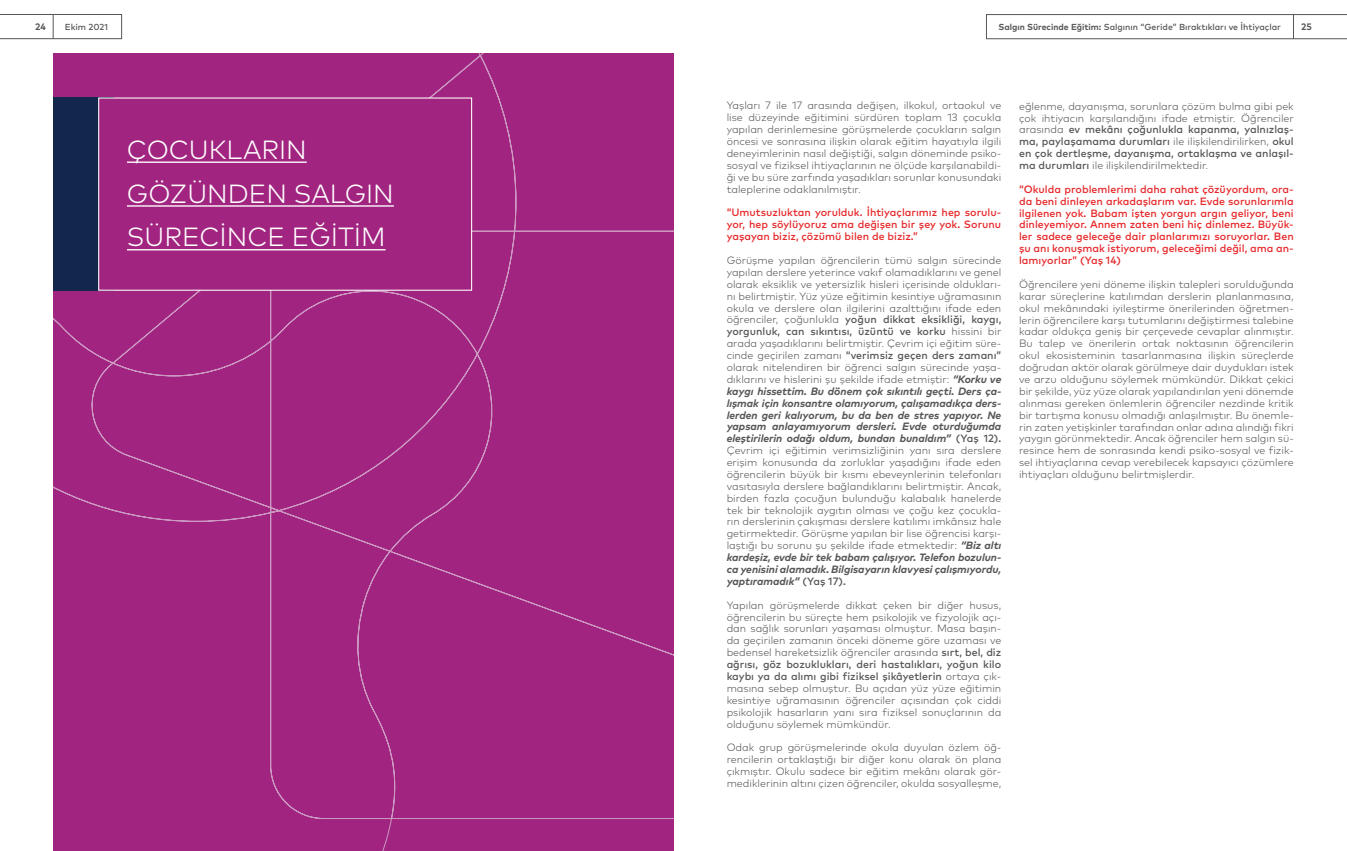
<style>
.page{position:relative;width:1347px;height:851px;background:#fff}
.page>*{position:absolute;margin:0;border:0;box-sizing:border-box;transform-origin:0 0}
.t1{font:300 26.25px/43.8px "Mark Pro";color:#fff}
.t2{font:300 10.62px/11.9px "Mark Pro";color:#575756;text-align:justify}
.t3{font:500 10.62px/11.9px "Mark Pro";color:#e62729;text-align:justify}
.t4{font:700 9.38px "Mark Pro";color:#575756}
.t5{font:500 8.75px "Mark Pro";color:#575756}
.s1{font-weight:700}
.s2{font-weight:500}
.s3{font-weight:700;font-style:italic}
</style>
<div class="page">
<svg style="left:986px;top:14px;width:360px;height:25px"></svg>
<svg style="left:0;top:14px;width:122px;height:25px"></svg>
<div style="left:53px;top:53px;width:620px;height:797px;background:#a12580"></div>
<div style="left:53px;top:97px;width:60px;height:194px;background:#13264c"></div>
<div style="left:98px;top:97px;width:374px;height:194px;background:#a12580;border:1px solid #fff"></div>
<hr style="left:127px;top:161px;width:180px;height:2px;background:#fff">
<hr style="left:127px;top:205px;width:267px;height:2px;background:#fff">
<hr style="left:127px;top:249px;width:258px;height:1px;background:#fff">
<p class="t4" style="left:35px;top:19px;width:12px">24</p>
<p class="t5" style="left:65px;top:20px;width:45px">Ekim 2021</p>
<p class="t5" style="left:998px;top:20px;width:284px"><span class="s1">Salgın Sürecinde Eğitim:</span> Salgının “Geride” Bıraktıkları ve İhtiyaçlar</p>
<p class="t4" style="left:1301px;top:19px;width:12px">25</p>
<h1 class="t1" style="left:127px;top:125px;width:268px">ÇOCUKLARIN<br>GÖZÜNDEN SALGIN<br>SÜRECİNCE EĞİTİM</h1>
<p class="t2" style="left:726px;top:99px;width:276px">Yaşları 7 ile 17 arasında değişen, ilkokul, ortaokul ve lise düzeyinde eğitimini sürdüren toplam 13 çocukla yapılan derinlemesine görüşmelerde çocukların salgın öncesi ve sonrasına ilişkin olarak eğitim hayatıyla ilgili deneyimlerinin nasıl değiştiği, salgın döneminde psiko&shy;sosyal ve fiziksel ihtiyaçlarının ne ölçüde karşılanabildi&shy;ği ve bu süre zarfında yaşadıkları sorunlar konusundaki taleplerine odaklanılmıştır.</p>
<p class="t3" style="left:726px;top:206px;width:276px">“Umutsuzluktan yorulduk. İhtiyaçlarımız hep sorulu&shy;yor, hep söylüyoruz ama değişen bir şey yok. Sorunu yaşayan biziz, çözümü bilen de biziz.”</p>
<p class="t2" style="left:726px;top:253px;width:276px">Görüşme yapılan öğrencilerin tümü salgın sürecinde yapılan derslere yeterince vakıf olamadıklarını ve genel olarak eksiklik ve yetersizlik hisleri içerisinde oldukları&shy;nı belirtmiştir. Yüz yüze eğitimin kesintiye uğramasının okula ve derslere olan ilgilerini azalttığını ifade eden öğrenciler, çoğunlukla <span class="s2">yoğun dikkat eksikliği, kaygı, yorgunluk, can sıkıntısı, üzüntü ve korku</span> hissini bir arada yaşadıklarını belirtmiştir. Çevrim içi eğitim süre&shy;cinde geçirilen zamanı <span class="s2">“verimsiz geçen ders zamanı” </span>olarak nitelendiren bir öğrenci salgın sürecinde yaşa&shy;dıklarını ve hislerini şu şekilde ifade etmiştir: <span class="s3">“Korku ve kaygı hissettim. Bu dönem çok sıkıntılı geçti. Ders ça&shy;lışmak için konsantre olamıyorum, çalışamadıkça ders&shy;lerden geri kalıyorum, bu da ben de stres yapıyor. Ne yapsam anlayamıyorum dersleri. Evde oturduğumda eleştirilerin odağı oldum, bundan bunaldım”</span> <span class="s2">(Yaş 12).<br></span>Çevrim içi eğitimin verimsizliğinin yanı sıra derslere erişim konusunda da zorluklar yaşadığını ifade eden öğrencilerin büyük bir kısmı ebeveynlerinin telefonları vasıtasıyla derslere bağlandıklarını belirtmiştir. Ancak, birden fazla çocuğun bulunduğu kalabalık hanelerde tek bir teknolojik aygıtın olması ve çoğu kez çocukla&shy;rın derslerinin çakışması derslere katılımı imkânsız hale getirmektedir. Görüşme yapılan bir lise öğrencisi karşı&shy;laştığı bu sorunu şu şekilde ifade etmektedir: <span class="s3">“Biz altı kardeşiz, evde bir tek babam çalışıyor. Telefon bozulun&shy;ca yenisini alamadık. Bilgisayarın klavyesi çalışmıyordu, yaptıramadık”</span> <span class="s2">(Yaş 17).</span></p>
<p class="t2" style="left:726px;top:598px;width:276px">Yapılan görüşmelerde dikkat çeken bir diğer husus, öğrencilerin bu süreçte hem psikolojik ve fizyolojik açı&shy;dan sağlık sorunları yaşaması olmuştur. Masa başın&shy;da geçirilen zamanın önceki döneme göre uzaması ve bedensel hareketsizlik öğrenciler arasında <span class="s2">sırt, bel, diz ağrısı, göz bozuklukları, deri hastalıkları, yoğun kilo kaybı ya da alımı gibi fiziksel şikâyetlerin</span> ortaya çık&shy;masına sebep olmuştur. Bu açıdan yüz yüze eğitimin kesintiye uğramasının öğrenciler açısından çok ciddi psikolojik hasarların yanı sıra fiziksel sonuçlarının da olduğunu söylemek mümkündür.</p>
<p class="t2" style="left:726px;top:740px;width:276px">Odak grup görüşmelerinde okula duyulan özlem öğ&shy;rencilerin ortaklaştığı bir diğer konu olarak ön plana çıkmıştır. Okulu sadece bir eğitim mekânı olarak gör&shy;mediklerinin altını çizen öğrenciler, okulda sosyalleşme,</p>
<p class="t2" style="left:1019px;top:99px;width:276px">eğlenme, dayanışma, sorunlara çözüm bulma gibi pek çok ihtiyacın karşılandığını ifade etmiştir. Öğrenciler arasında <span class="s2">ev mekânı çoğunlukla kapanma, yalnızlaş&shy;ma, paylaşamama durumları</span> ile ilişkilendirilirken, <span class="s2">okul en çok dertleşme, dayanışma, ortaklaşma ve anlaşıl&shy;ma durumları</span> ile ilişkilendirilmektedir.</p>
<p class="t3" style="left:1019px;top:182px;width:276px">“Okulda problemlerimi daha rahat çözüyordum, ora&shy;da beni dinleyen arkadaşlarım var. Evde sorunlarımla ilgilenen yok. Babam işten yorgun argın geliyor, beni dinleyemiyor. Annem zaten beni hiç dinlemez. Büyük&shy;ler sadece geleceğe dair planlarımızı soruyorlar. Ben şu anı konuşmak istiyorum, geleceğimi değil, ama an&shy;lamıyorlar” (Yaş 14)</p>
<p class="t2" style="left:1019px;top:277px;width:276px">Öğrencilere yeni döneme ilişkin talepleri sorulduğunda karar süreçlerine katılımdan derslerin planlanmasına, okul mekânındaki iyileştirme önerilerinden öğretmen&shy;lerin öğrencilere karşı tutumlarını değiştirmesi talebine kadar oldukça geniş bir çerçevede cevaplar alınmıştır.<br>Bu talep ve önerilerin ortak noktasının öğrencilerin okul ekosisteminin tasarlanmasına ilişkin süreçlerde doğrudan aktör olarak görülmeye dair duydukları istek ve arzu olduğunu söylemek mümkündür. Dikkat çekici bir şekilde, yüz yüze olarak yapılandırılan yeni dönemde alınması gereken önlemlerin öğrenciler nezdinde kritik bir tartışma konusu olmadığı anlaşılmıştır. Bu önemle&shy;rin zaten yetişkinler tarafından onlar adına alındığı fikri yaygın görünmektedir. Ancak öğrenciler hem salgın sü&shy;resince hem de sonrasında kendi psiko-sosyal ve fizik&shy;sel ihtiyaçlarına cevap verebilecek kapsayıcı çözümlere ihtiyaçları olduğunu belirtmişlerdir.</p>
</div>
